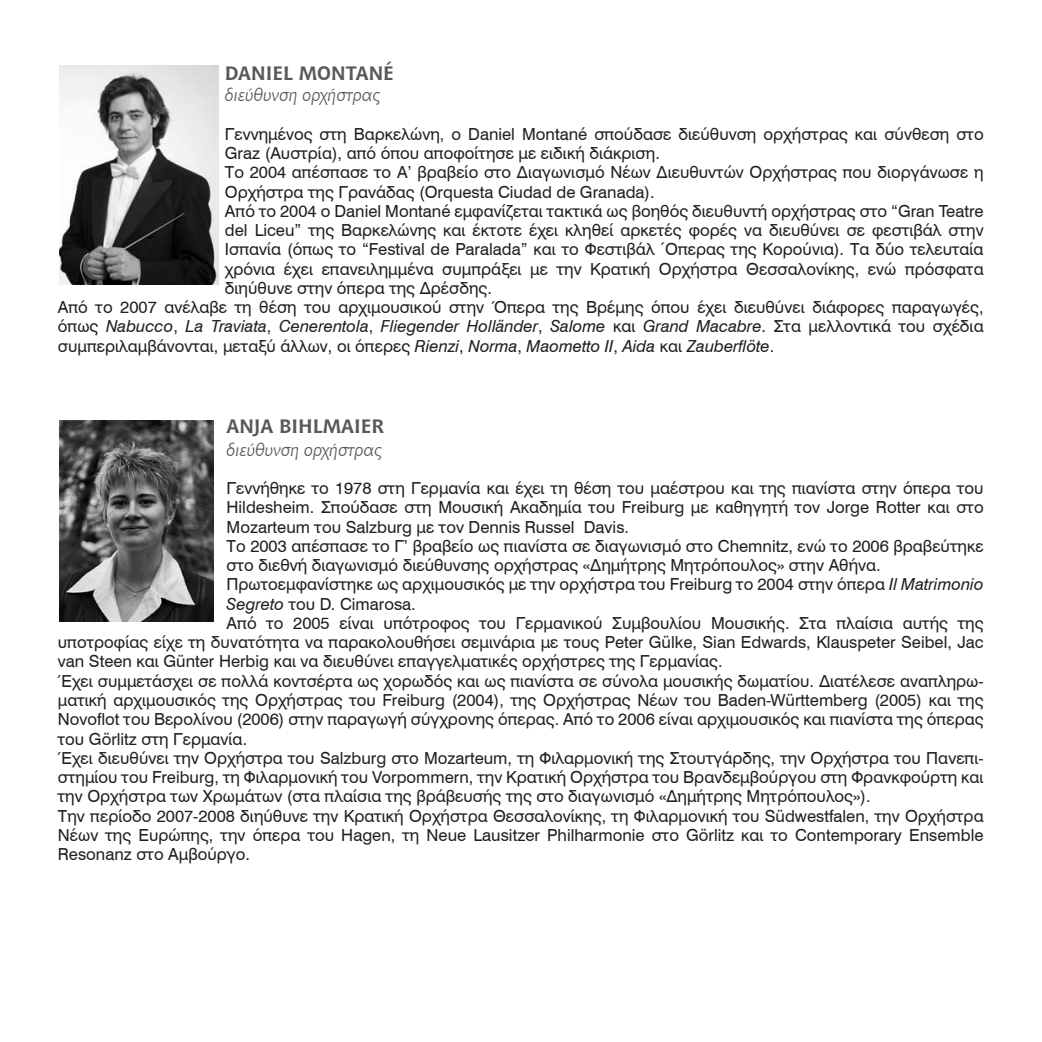
<style>
.page{position:relative;width:1042px;height:1042px;background:#fff}
.page>*{position:absolute;margin:0;border:0;box-sizing:border-box;transform-origin:0 0}
.t1{font:700 19.25px "Chianti BT";color:#58595b}
.t2{font:italic 17.5px "Chianti BT";color:#58595b}
.t3{font:16.62px "Swiss 721 BT";color:#231f20}
.t4{font:italic 16.62px "Swiss 721 BT";color:#231f20}
.s1{font-style:normal}
.s2{font-style:italic}
</style>
<div class="page">
<img style="left:60px;top:66px;width:158px;height:218px">
<img style="left:60px;top:420px;width:153px;height:202px">
<p class="t1" style="left:225px;top:60px;width:170px">DANIEL MONTANÉ</p>
<p class="t2" style="left:225px;top:83px;width:157px">διεύθυνση ορχήστρας</p>
<p class="t3" style="left:225px;top:122px;width:760px">Γεννημένος στη Βαρκελώνη, ο Daniel Montané σπούδασε διεύθυνση ορχήστρας και σύνθεση στο</p>
<p class="t3" style="left:225px;top:142px;width:436px">Graz (Αυστρία), από όπου αποφοίτησε με ειδική διάκριση.</p>
<p class="t3" style="left:225px;top:161px;width:760px">Το 2004 απέσπασε το Α’ βραβείο στο Διαγωνισμό Νέων Διευθυντών Ορχήστρας που διοργάνωσε η</p>
<p class="t3" style="left:225px;top:180px;width:431px">Ορχήστρα της Γρανάδας (Orquesta Ciudad de Granada).</p>
<p class="t3" style="left:225px;top:200px;width:760px">Από το 2004 ο Daniel Montané εμφανίζεται τακτικά ως βοηθός διευθυντή ορχήστρας στο “Gran Teatre</p>
<p class="t3" style="left:225px;top:219px;width:760px">del Liceu” της Βαρκελώνης και έκτοτε έχει κληθεί αρκετές φορές να διευθύνει σε φεστιβάλ στην</p>
<p class="t3" style="left:225px;top:238px;width:760px">Ισπανία (όπως το “Festival de Paralada” και το Φεστιβάλ ΄Οπερας της Κορούνια). Τα δύο τελευταία</p>
<p class="t3" style="left:225px;top:257px;width:760px">χρόνια έχει επανειλημμένα συμπράξει με την Κρατική Ορχήστρα Θεσσαλονίκης, ενώ πρόσφατα</p>
<p class="t3" style="left:225px;top:277px;width:268px">διηύθυνε στην όπερα της Δρέσδης.</p>
<p class="t3" style="left:58px;top:296px;width:927px">Από το 2007 ανέλαβε τη θέση του αρχιμουσικού στην Όπερα της Βρέμης όπου έχει διευθύνει διάφορες παραγωγές,</p>
<p class="t4" style="left:58px;top:315px;width:927px"><span class="s1">όπως</span> Nabucco<span class="s1">,</span> La Traviata<span class="s1">,</span> Cenerentola<span class="s1">,</span> Fliegender Holländer<span class="s1">,</span> Salome <span class="s1">και</span> Grand Macabre<span class="s1">. Στα μελλοντικά του σχέδια</span></p>
<p class="t3" style="left:58px;top:334px;width:718px">συμπεριλαμβάνονται, μεταξύ άλλων, οι όπερες <span class="s2">Rienzi</span>, <span class="s2">Norma</span>, <span class="s2">Maometto II</span>, <span class="s2">Aida</span> και <span class="s2">Zauberflöte</span>.</p>
<p class="t1" style="left:227px;top:412px;width:159px">ANJA BIHLMAIER</p>
<p class="t2" style="left:227px;top:438px;width:157px">διεύθυνση ορχήστρας</p>
<p class="t3" style="left:227px;top:477px;width:758px">Γεννήθηκε το 1978 στη Γερμανία και έχει τη θέση του μαέστρου και της πιανίστα στην όπερα του</p>
<p class="t3" style="left:227px;top:496px;width:758px">Hildesheim. Σπούδασε στη Μουσική Ακαδημία του Freiburg με καθηγητή τον Jorge Rotter και στο</p>
<p class="t3" style="left:227px;top:515px;width:404px">Mozarteum του Salzburg με τον Dennis Russel Davis.</p>
<p class="t3" style="left:227px;top:534px;width:758px">Το 2003 απέσπασε το Γ’ βραβείο ως πιανίστα σε διαγωνισμό στο Chemnitz, ενώ το 2006 βραβεύτηκε</p>
<p class="t3" style="left:227px;top:554px;width:656px">στο διεθνή διαγωνισμό διεύθυνσης ορχήστρας «Δημήτρης Μητρόπουλος» στην Αθήνα.</p>
<p class="t3" style="left:227px;top:573px;width:758px">Πρωτοεμφανίστηκε ως αρχιμουσικός με την ορχήστρα του Freiburg το 2004 στην όπερα <span class="s2">Il Matrimonio</span></p>
<p class="t3" style="left:227px;top:592px;width:191px"><span class="s2">Segreto</span> του D. Cimarosa.</p>
<p class="t3" style="left:227px;top:611px;width:758px">Από το 2005 είναι υπότροφος του Γερμανικού Συμβουλίου Μουσικής. Στα πλαίσια αυτής της</p>
<p class="t3" style="left:58px;top:631px;width:927px">υποτροφίας είχε τη δυνατότητα να παρακολουθήσει σεμινάρια με τους Peter Gülke, Sian Edwards, Klauspeter Seibel, Jac</p>
<p class="t3" style="left:58px;top:650px;width:666px">van Steen και Günter Herbig και να διευθύνει επαγγελματικές ορχήστρες της Γερμανίας.</p>
<p class="t3" style="left:58px;top:669px;width:927px">Έχει συμμετάσχει σε πολλά κοντσέρτα ως χορωδός και ως πιανίστα σε σύνολα μουσικής δωματίου. Διατέλεσε αναπληρω-</p>
<p class="t3" style="left:58px;top:688px;width:927px">ματική αρχιμουσικός της Ορχήστρας του Freiburg (2004), της Ορχήστρας Νέων του Baden-Württemberg (2005) και της</p>
<p class="t3" style="left:58px;top:708px;width:927px">Novoflot του Βερολίνου (2006) στην παραγωγή σύγχρονης όπερας. Από το 2006 είναι αρχιμουσικός και πιανίστα της όπερας</p>
<p class="t3" style="left:58px;top:727px;width:191px">του Görlitz στη Γερμανία.</p>
<p class="t3" style="left:58px;top:746px;width:927px">Έχει διευθύνει την Ορχήστρα του Salzburg στο Mozarteum, τη Φιλαρμονική της Στουτγάρδης, την Ορχήστρα του Πανεπι-</p>
<p class="t3" style="left:58px;top:765px;width:927px">στημίου του Freiburg, τη Φιλαρμονική του Vorpommern, την Κρατική Ορχήστρα του Βρανδεμβούργου στη Φρανκφούρτη και</p>
<p class="t3" style="left:58px;top:785px;width:814px">την Ορχήστρα των Χρωμάτων (στα πλαίσια της βράβευσής της στο διαγωνισμό «Δημήτρης Μητρόπουλος»).</p>
<p class="t3" style="left:58px;top:804px;width:927px">Την περίοδο 2007-2008 διηύθυνε την Κρατική Ορχήστρα Θεσσαλονίκης, τη Φιλαρμονική του Südwestfalen, την Ορχήστρα</p>
<p class="t3" style="left:58px;top:823px;width:927px">Νέων της Ευρώπης, την όπερα του Hagen, τη Neue Lausitzer Philharmonie στο Görlitz και το Contemporary Ensemble</p>
<p class="t3" style="left:58px;top:842px;width:194px">Resonanz στο Αμβούργο.</p>
</div>
